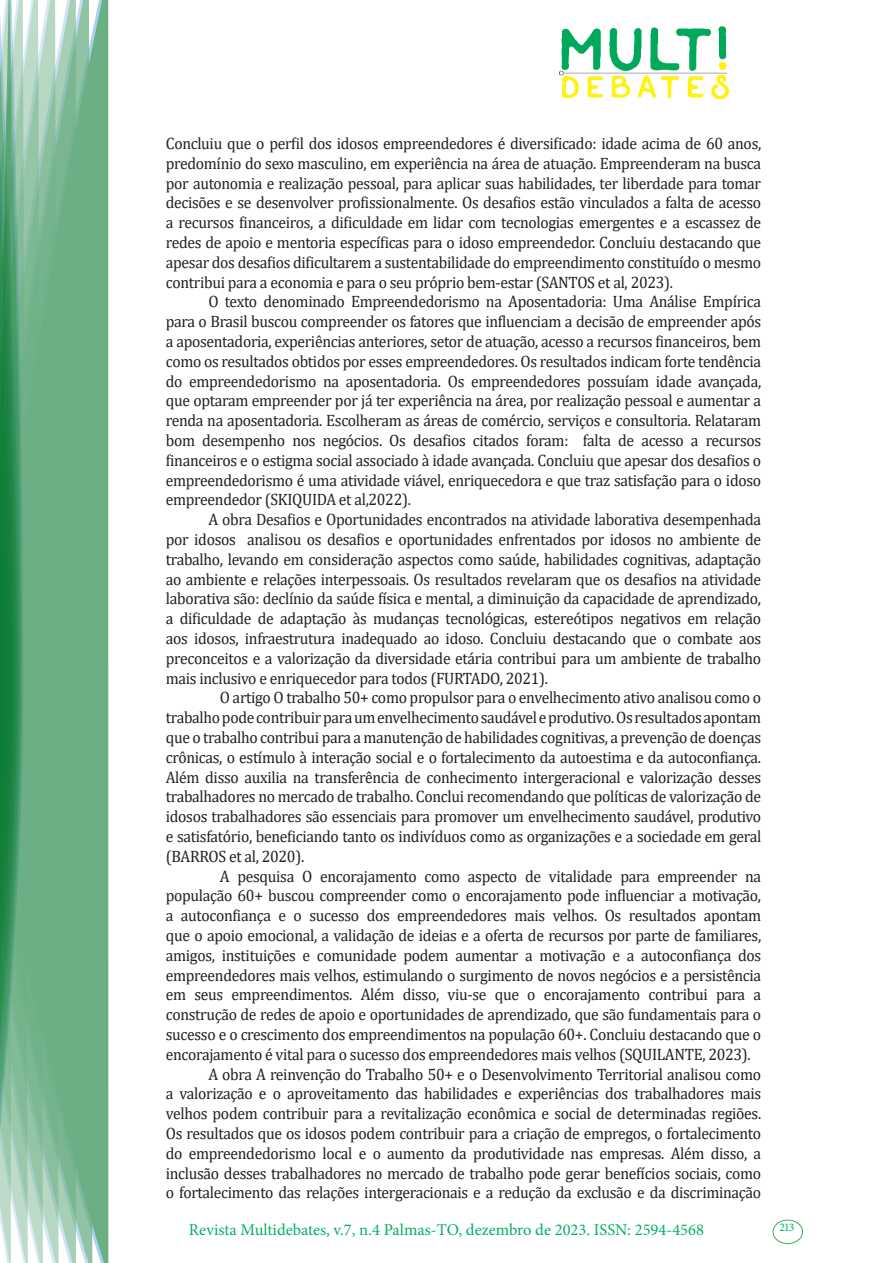
<style>
.page{position:relative;width:893px;height:1263px;background:#fff}
.page>*{position:absolute;margin:0;border:0;box-sizing:border-box;transform-origin:0 0}
.texto{font:16.5px/19.8px "Cambria";letter-spacing:-.02em;color:#231f20;text-align:justify;scale:.95 1}
.t1{font:16.5px "Minion Pro";color:#00b064}
.t2{font:11.7px "Minion Pro";color:#00b064}
</style>
<div class="page">
<img style="left:559px;top:26px;width:169px;height:72px">
<div style="left:95px;top:0;width:14px;height:1263px;background:#6caf84"></div>
<svg style="left:79px;top:0;width:16px;height:1263px;fill:#6caf84"></svg>
<svg style="left:62px;top:0;width:17px;height:1263px;fill:#6caf84"></svg>
<svg style="left:45px;top:0;width:17px;height:1263px;fill:#6caf84"></svg>
<svg style="left:30px;top:0;width:15px;height:1263px;fill:#6caf84"></svg>
<svg style="left:0;top:0;width:30px;height:1263px"></svg>
<div style="left:772px;top:1219px;width:31px;height:25px;border:1px solid #40ae49;border-radius:50%"></div>
<p class="texto" style="left:166px;top:133px;width:628px">Concluiu que o perfil dos idosos empreendedores é diversificado: idade acima de 60 anos, predomínio do sexo masculino, em experiência na área de atuação. Empreenderam na busca por autonomia e realização pessoal, para aplicar suas habilidades, ter liberdade para tomar decisões e se desenvolver profissionalmente. Os desafios estão vinculados a falta de acesso a recursos financeiros, a dificuldade em lidar com tecnologias emergentes e a escassez de redes de apoio e mentoria específicas para o idoso empreendedor. Concluiu destacando que apesar dos desafios dificultarem a sustentabilidade do empreendimento constituído o mesmo contribui para a economia e para o seu próprio bem-estar (SANTOS et al, 2023).</p>
<p class="texto" style="left:166px;top:292px;width:628px;text-indent:43px">O texto denominado Empreendedorismo na Aposentadoria: Uma Análise Empírica para o Brasil buscou compreender os fatores que influenciam a decisão de empreender após a aposentadoria, experiências anteriores, setor de atuação, acesso a recursos financeiros, bem como os resultados obtidos por esses empreendedores. Os resultados indicam forte tendência do empreendedorismo na aposentadoria. Os empreendedores possuíam idade avançada, que optaram empreender por já ter experiência na área, por realização pessoal e aumentar a renda na aposentadoria. Escolheram as áreas de comércio, serviços e consultoria. Relataram bom desempenho nos negócios. Os desafios citados foram: falta de acesso a recursos financeiros e o estigma social associado à idade avançada. Concluiu que apesar dos desafios o empreendedorismo é uma atividade viável, enriquecedora e que traz satisfação para o idoso empreendedor (SKIQUIDA et al,2022).</p>
<p class="texto" style="left:166px;top:510px;width:628px;text-indent:43px">A obra Desafios e Oportunidades encontrados na atividade laborativa desempenhada por idosos analisou os desafios e oportunidades enfrentados por idosos no ambiente de trabalho, levando em consideração aspectos como saúde, habilidades cognitivas, adaptação ao ambiente e relações interpessoais. Os resultados revelaram que os desafios na atividade laborativa são: declínio da saúde física e mental, a diminuição da capacidade de aprendizado, a dificuldade de adaptação às mudanças tecnológicas, estereótipos negativos em relação aos idosos, infraestrutura inadequado ao idoso. Concluiu destacando que o combate aos preconceitos e a valorização da diversidade etária contribui para um ambiente de trabalho mais inclusivo e enriquecedor para todos (FURTADO, 2021).</p>
<p class="texto" style="left:166px;top:688px;width:628px;text-indent:54px">O artigo O trabalho 50+ como propulsor para o envelhecimento ativo analisou como o trabalho pode contribuir para um envelhecimento saudável e produtivo. Os resultados apontam que o trabalho contribui para a manutenção de habilidades cognitivas, a prevenção de doenças crônicas, o estímulo à interação social e o fortalecimento da autoestima e da autoconfiança.<br>Além disso auxilia na transferência de conhecimento intergeracional e valorização desses trabalhadores no mercado de trabalho. Conclui recomendando que políticas de valorização de idosos trabalhadores são essenciais para promover um envelhecimento saudável, produtivo e satisfatório, beneficiando tanto os indivíduos como as organizações e a sociedade em geral (BARROS et al, 2020).</p>
<p class="texto" style="left:166px;top:866px;width:628px;text-indent:54px">A pesquisa O encorajamento como aspecto de vitalidade para empreender na população 60+ buscou compreender como o encorajamento pode influenciar a motivação, a autoconfiança e o sucesso dos empreendedores mais velhos. Os resultados apontam que o apoio emocional, a validação de ideias e a oferta de recursos por parte de familiares, amigos, instituições e comunidade podem aumentar a motivação e a autoconfiança dos empreendedores mais velhos, estimulando o surgimento de novos negócios e a persistência em seus empreendimentos. Além disso, viu-se que o encorajamento contribui para a construção de redes de apoio e oportunidades de aprendizado, que são fundamentais para o sucesso e o crescimento dos empreendimentos na população 60+. Concluiu destacando que o encorajamento é vital para o sucesso dos empreendedores mais velhos (SQUILANTE, 2023).</p>
<p class="texto" style="left:166px;top:1064px;width:628px;text-indent:43px">A obra A reinvenção do Trabalho 50+ e o Desenvolvimento Territorial analisou como a valorização e o aproveitamento das habilidades e experiências dos trabalhadores mais velhos podem contribuir para a revitalização econômica e social de determinadas regiões.<br>Os resultados que os idosos podem contribuir para a criação de empregos, o fortalecimento do empreendedorismo local e o aumento da produtividade nas empresas. Além disso, a inclusão desses trabalhadores no mercado de trabalho pode gerar benefícios sociais, como o fortalecimento das relações intergeracionais e a redução da exclusão e da discriminação</p>
<p class="t1" style="left:189px;top:1218px;width:517px">Revista Multidebates, v.7, n.4 Palmas-TO, dezembro de 2023. ISSN: 2594-4568</p>
<p class="t2" style="left:779px;top:1219px;width:16px">213</p>
</div>
